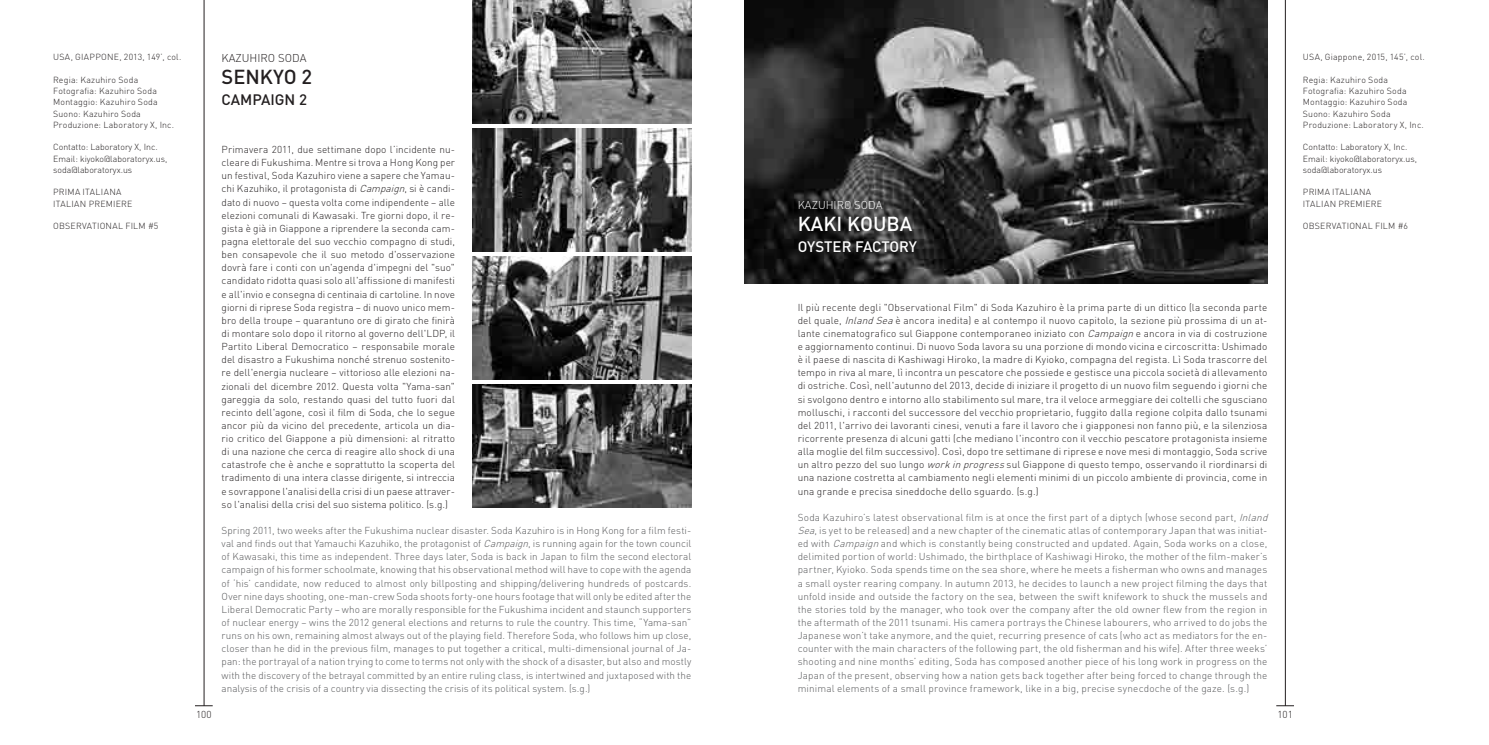
<style>
.page{position:relative;width:1489px;height:745px;background:#fff}
.page>*{position:absolute;margin:0;border:0;box-sizing:border-box;transform-origin:0 0}
.t1{font:500 20px "DIN";color:#fff}
.t2{font:500 20px "DIN";color:#231f20}
.t3{font:500 15px "DIN";color:#fff}
.t4{font:500 15px "DIN";color:#231f20}
.t5{font:300 11.25px "DIN";color:#231f20}
.t6{font:300 11.25px "DIN";color:#fff}
.t7{font:300 10px/13.1px "DIN";letter-spacing:.015em;color:#231f20;text-align:justify}
.t8{font:300 10px/13.1px "DIN";letter-spacing:.015em;color:#57585a;text-align:justify}
.t9{font:300 8.75px/11.2px "DIN";letter-spacing:.02em;color:#231f20}
.t10{font:300 8.75px/11.2px "DIN";color:#231f20}
.s1{font-style:italic}
</style>
<div class="page">
<hr style="left:204px;top:0;width:1px;height:705px;background:#231f20">
<hr style="left:1284px;top:0;width:1px;height:705px;background:#231f20">
<svg style="left:195px;top:705px;width:18px;height:1px"></svg>
<svg style="left:1276px;top:705px;width:17px;height:1px"></svg>
<img style="left:744px;top:0;width:523px;height:283px">
<img style="left:472px;top:0;width:219px;height:123px">
<img style="left:472px;top:128px;width:219px;height:124px">
<img style="left:472px;top:384px;width:219px;height:123px">
<img style="left:472px;top:256px;width:219px;height:123px">
<p class="t9" style="left:53px;top:51px;width:130px">USA, GIAPPONE, 2013, 149’, col.</p>
<p class="t9" style="left:53px;top:74px;width:122px">Regia: Kazuhiro Soda<br>Fotografia: Kazuhiro Soda<br>Montaggio: Kazuhiro Soda<br>Suono: Kazuhiro Soda<br>Produzione: Laboratory X, Inc.</p>
<p class="t10" style="left:53px;top:141px;width:116px">Contatto: Laboratory X, Inc.<br>Email: kiyoko@laboratoryx.us, soda@laboratoryx.us</p>
<p class="t9" style="left:53px;top:186px;width:81px">PRIMA ITALIANA<br>ITALIAN PREMIERE</p>
<p class="t9" style="left:53px;top:220px;width:13px">Observational</p>
<p class="t9" style="left:125px;top:220px;width:11px">Film</p>
<p class="t9" style="left:148px;top:220px;width:12px">#5</p>
<p class="t5" style="left:221px;top:51px;width:86px">KAZUHIRO SODA</p>
<h1 class="t2" style="left:221px;top:63px;width:92px">SENKYO 2</h1>
<h2 class="t4" style="left:221px;top:90px;width:87px">CAMPAIG N 2</h2>
<p class="t7" style="left:221px;top:143px;width:235px">Primavera 2011, due settimane dopo l’incidente nu&shy;cleare di Fukushima. Mentre si trova a Hong Kong per un festival, Soda Kazuhiro viene a sapere che Yamau&shy;chi Kazuhiko, il protagonista di <span class="s1">Campaign</span>, si è candi&shy;dato di nuovo – questa volta come indipendente – alle elezioni comunali di Kawasaki. Tre giorni dopo, il re&shy;gista è già in Giappone a riprendere la seconda cam&shy;pagna elettorale del suo vecchio compagno di studi, ben consapevole che il suo metodo d'osservazione dovrà fare i conti con un'agenda d'impegni del "suo" candidato ridotta quasi solo all'affissione di manifesti e all'invio e consegna di centinaia di cartoline. In nove giorni di riprese Soda registra – di nuovo unico mem&shy;bro della troupe – quarantuno ore di girato che finirà di montare solo dopo il ritorno al governo dell'LDP, il Partito Liberal Democratico – responsabile morale del disastro a Fukushima nonché strenuo sostenito&shy;re dell'energia nucleare – vittorioso alle elezioni na&shy;zionali del dicembre 2012. Questa volta "Yama-san" gareggia da solo, restando quasi del tutto fuori dal recinto dell'agone, così il film di Soda, che lo segue ancor più da vicino del precedente, articola un dia&shy;rio critico del Giappone a più dimensioni: al ritratto di una nazione che cerca di reagire allo shock di una catastrofe che è anche e soprattutto la scoperta del tradimento di una intera classe dirigente, si intreccia e sovrappone l'analisi della crisi di un paese attraver&shy;so l'analisi della crisi del suo sistema politico. (s.g.)</p>
<p class="t8" style="left:221px;top:523px;width:471px">Spring 2011, two weeks after the Fukushima nuclear disaster. Soda Kazuhiro is in Hong Kong for a film festi&shy;val and finds out that Yamauchi Kazuhiko, the protagonist of <span class="s1">Campaign</span>, is running again for the town council of Kawasaki, this time as independent. Three days later, Soda is back in Japan to film the second electoral campaign of his former schoolmate, knowing that his observational method will have to cope with the agenda of ‘his’ candidate, now reduced to almost only billposting and shipping/delivering hundreds of postcards.<br>Over nine days shooting, one-man-crew Soda shoots forty-one hours footage that will only be edited after the Liberal Democratic Party – who are morally responsible for the Fukushima incident and staunch supporters of nuclear energy – wins the 2012 general elections and returns to rule the country. This time, “Yama-san” runs on his own, remaining almost always out of the playing field. Therefore Soda, who follows him up close, closer than he did in the previous film, manages to put together a critical, multi-dimensional journal of Ja&shy;pan: the portrayal of a nation trying to come to terms not only with the shock of a disaster, but also and mostly with the discovery of the betrayal committed by an entire ruling class, is intertwined and juxtaposed with the analysis of the crisis of a country via dissecting the crisis of its political system. (s.g.)</p>
<p class="t6" style="left:797px;top:198px;width:86px">KAZUHIRO SODA</p>
<h1 class="t1" style="left:797px;top:210px;width:116px">KAKI KOU BA</h1>
<h2 class="t3" style="left:797px;top:237px;width:10px">OYSTER</h2>
<h2 class="t3" style="left:855px;top:237px;width:37px">FACTORY</h2>
<p class="t7" style="left:797px;top:300px;width:471px">Il più recente degli "Observational Film" di Soda Kazuhiro è la prima parte di un dittico (la seconda parte del quale, <span class="s1">InlandSea</span>è ancora inedita) e al contempo il nuovo capitolo, la sezione più prossima di un at&shy;lante cinematografico sul Giappone contemporaneo iniziato con <span class="s1">Campaign</span>e ancora in via di costruzione e aggiornamento continui. Di nuovo Soda lavora su una porzione di mondo vicina e circoscritta: Ushimado è il paese di nascita di Kashiwagi Hiroko, la madre di Kyioko, compagna del regista. Lì Soda trascorre del tempo in riva al mare, lì incontra un pescatore che possiede e gestisce una piccola società di allevamento di ostriche. Così, nell'autunno del 2013, decide di iniziare il progetto di un nuovo film seguendo i giorni che si svolgono dentro e intorno allo stabilimento sul mare, tra il veloce armeggiare dei coltelli che sgusciano molluschi, i racconti del successore del vecchio proprietario, fuggito dalla regione colpita dallo tsunami del 2011, l'arrivo dei lavoranti cinesi, venuti a fare il lavoro che i giapponesi non fanno più, e la silenziosa ricorrente presenza di alcuni gatti (che mediano l'incontro con il vecchio pescatore protagonista insieme alla moglie del film successivo). Così, dopo tre settimane di riprese e nove mesi di montaggio, Soda scrive un altro pezzo del suo lungo <span class="s1">workinprogress</span>sul Giappone di questo tempo, osservando il riordinarsi di una nazione costretta al cambiamento negli elementi minimi di un piccolo ambiente di provincia, come in una grande e precisa sineddoche dello sguardo. (s.g.)</p>
<p class="t8" style="left:797px;top:510px;width:474px;text-align:left">Soda Kazuhiro’s latest observational film is at once the first part of a diptych (whose second part, <span class="s1">Inland Sea</span>, is yet to be released) and a new chapter of the cinematic atlas of contemporary Japan that was initiat&shy;ed with <span class="s1">Campaign</span>and which is constantly being constructed and updated. Again, Soda works on a close, delimited portion of world: Ushimado, the birthplace of Kashiwagi Hiroko, the mother of the film-maker’s partner, Kyioko. Soda spends time on the sea shore, where he meets a fisherman who owns and manages a small oyster rearing company. In autumn 2013, he decides to launch a new project filming the days that unfold inside and outside the factory on the sea, between the swift knifework to shuck the mussels and the stories told by the manager, who took over the company after the old owner flew from the region in the aftermath of the 2011 tsunami. His camera portrays the Chinese labourers, who arrived to do jobs the Japanese won’t take anymore, and the quiet, recurring presence of cats (who act as mediators for the en&shy;counter with the main characters of the following part, the old fisherman and his wife). After three weeks’ shooting and nine months’ editing, Soda has composed another piece of his long work in progress on the Japan of the present, observing how a nation gets back together after being forced to change through the minimal elements of a small province framework, like in a big, precise synecdoche of the gaze. (s.g.)</p>
<p class="t7" style="left:196px;top:707px;width:17px">100</p>
<p class="t7" style="left:1277px;top:707px;width:17px">101</p>
<p class="t9" style="left:1302px;top:51px;width:123px">USA, Giappone, 2015, 145’, col.</p>
<p class="t9" style="left:1302px;top:74px;width:122px">Regia: Kazuhiro Soda<br>Fotografia: Kazuhiro Soda<br>Montaggio: Kazuhiro Soda<br>Suono: Kazuhiro Soda<br>Produzione: Laboratory X, Inc.</p>
<p class="t10" style="left:1302px;top:141px;width:116px">Contatto: Laboratory X, Inc.<br>Email: kiyoko@laboratoryx.us, soda@laboratoryx.us</p>
<p class="t9" style="left:1302px;top:186px;width:81px">PRIMA ITALIANA<br>ITALIAN PREMIERE</p>
<p class="t9" style="left:1302px;top:220px;width:13px">Observational</p>
<p class="t9" style="left:1374px;top:220px;width:11px">Film</p>
<p class="t9" style="left:1397px;top:220px;width:12px">#6</p>
</div>
